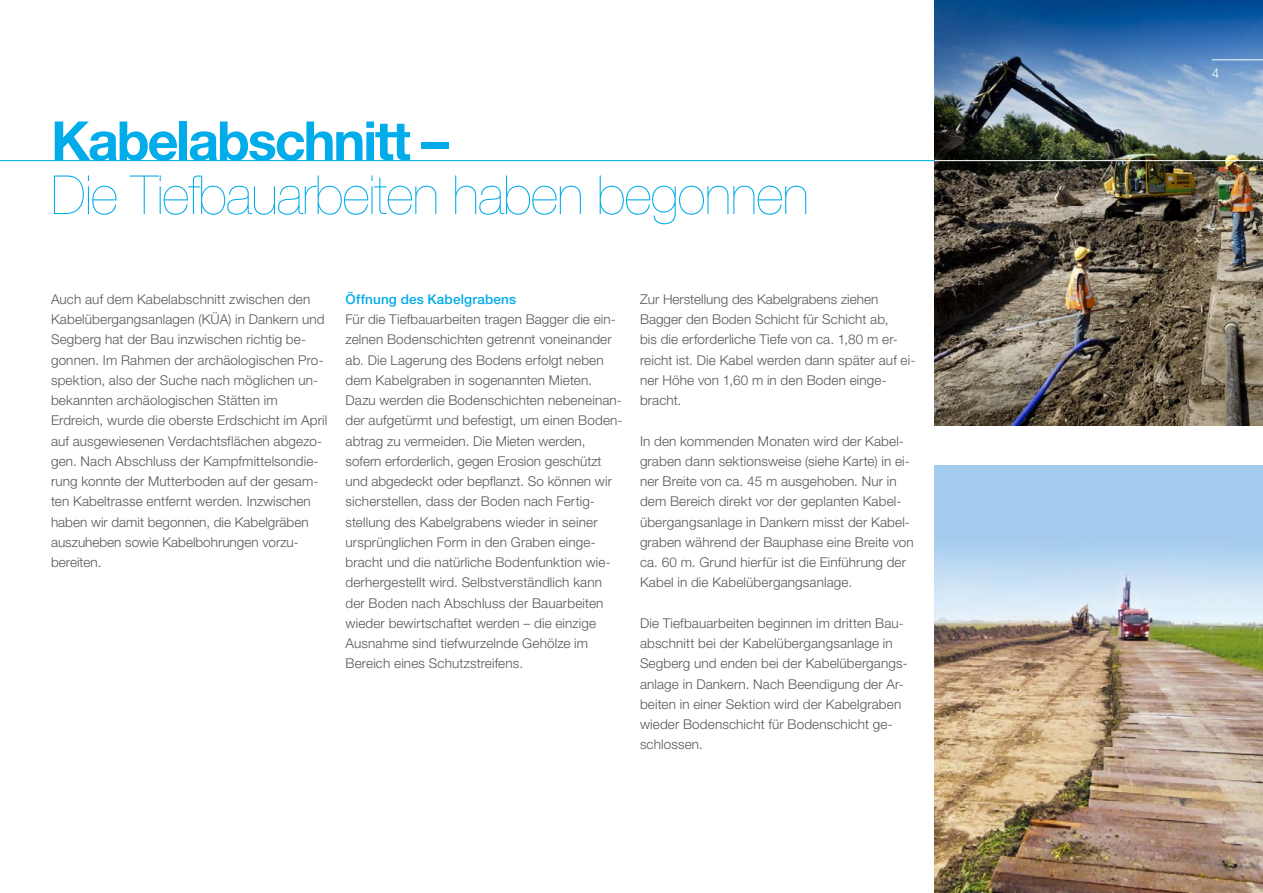
<style>
.page{position:relative;width:1263px;height:893px;background:#fff}
.page>*{position:absolute;margin:0;border:0;box-sizing:border-box;transform-origin:0 0}
.t1{font:200 54px "Helvetica Neue LT Std";letter-spacing:-.02em;color:#00ace9}
.t2{font:700 54px "Helvetica Neue LT Std";letter-spacing:-.04em;color:#00ace9}
.t3{font:300 13.5px/20.2px "Helvetica Neue LT Std";letter-spacing:.01em;color:#575756}
.t4{font:500 13.5px "Helvetica Neue LT Std";letter-spacing:.015em;color:#00ace9}
.t5{font:300 13.5px "Helvetica Neue LT Std";color:#fff}
</style>
<div class="page">
<img style="left:934px;top:0;width:329px;height:425px">
<img style="left:934px;top:466px;width:329px;height:427px">
<hr style="left:0;top:160px;width:934px;height:1px;background:#00ace9">
<hr style="left:1212px;top:59px;width:51px;height:1px;background:#fff">
<hr style="left:934px;top:160px;width:329px;height:1px;background:#fff">
<h1 class="t2" style="left:51px;top:107px;width:399px">Kabelabschnitt –</h1>
<h1 class="t1" style="left:51px;top:164px;width:760px">Die Tiefbauarbeiten haben begonnen</h1>
<p class="t3" style="left:51px;top:289px;width:278px">Auch auf dem Kabelabschnitt zwischen den Kabelübergangsanlagen (KÜA) in Dankern und Segberg hat der Bau inzwischen richtig be&shy;gonnen. Im Rahmen der archäologischen Pro&shy;spektion, also der Suche nach möglichen un&shy;bekannten archäologischen Stätten im Erdreich, wurde die oberste Erdschicht im April auf ausgewiesenen Verdachtsflächen abgezo&shy;gen. Nach Abschluss der Kampfmittelsondie&shy;rung konnte der Mutterboden auf der gesam&shy;ten Kabeltrasse entfernt werden. Inzwischen haben wir damit begonnen, die Kabelgräben auszuheben sowie Kabelbohrungen vorzu&shy;bereiten.</p>
<p class="t4" style="left:345px;top:291px;width:172px">Öffnung des Kabelgrabens</p>
<p class="t3" style="left:345px;top:309px;width:279px">Für die Tiefbauarbeiten tragen Bagger die ein&shy;zelnen Bodenschichten getrennt voneinander ab. Die Lagerung des Bodens erfolgt neben dem Kabelgraben in sogenannten Mieten.<br>Dazu werden die Bodenschichten nebeneinan&shy;der aufgetürmt und befestigt, um einen Boden&shy;abtrag zu vermeiden. Die Mieten werden, sofern erforderlich, gegen Erosion geschützt und abgedeckt oder bepflanzt. So können wir sicherstellen, dass der Boden nach Fertig&shy;stellung des Kabelgrabens wieder in seiner ursprünglichen Form in den Graben einge&shy;bracht und die natürliche Bodenfunktion wie&shy;derhergestellt wird. Selbstverständlich kann der Boden nach Abschluss der Bauarbeiten wieder bewirtschaftet werden – die einzige Ausnahme sind tiefwurzelnde Gehölze im Bereich eines Schutzstreifens.</p>
<p class="t3" style="left:640px;top:289px;width:277px">Zur Herstellung des Kabelgrabens ziehen Bagger den Boden Schicht für Schicht ab,<br>bis die erforderliche Tiefe von ca. 1,80 m er&shy;reicht ist. Die Kabel werden dann später auf ei&shy;ner Höhe von 1,60 m in den Boden einge&shy;bracht.</p>
<p class="t3" style="left:640px;top:430px;width:275px">In den kommenden Monaten wird der Kabel&shy;graben dann sektionsweise (siehe Karte) in ei&shy;ner Breite von ca. 45 m ausgehoben. Nur in dem Bereich direkt vor der geplanten Kabel&shy;übergangsanlage in Dankern misst der Kabel&shy;graben während der Bauphase eine Breite von ca. 60 m. Grund hierfür ist die Einführung der Kabel in die Kabelübergangsanlage.</p>
<p class="t3" style="left:640px;top:613px;width:269px">Die Tiefbauarbeiten beginnen im dritten Bau&shy;abschnitt bei der Kabelübergangsanlage in Segberg und enden bei der Kabelübergangs&shy;anlage in Dankern. Nach Beendigung der Ar&shy;beiten in einer Sektion wird der Kabelgraben wieder Bodenschicht für Bodenschicht ge&shy;schlossen.</p>
<p class="t5" style="left:1212px;top:65px;width:9px">4</p>
</div>
